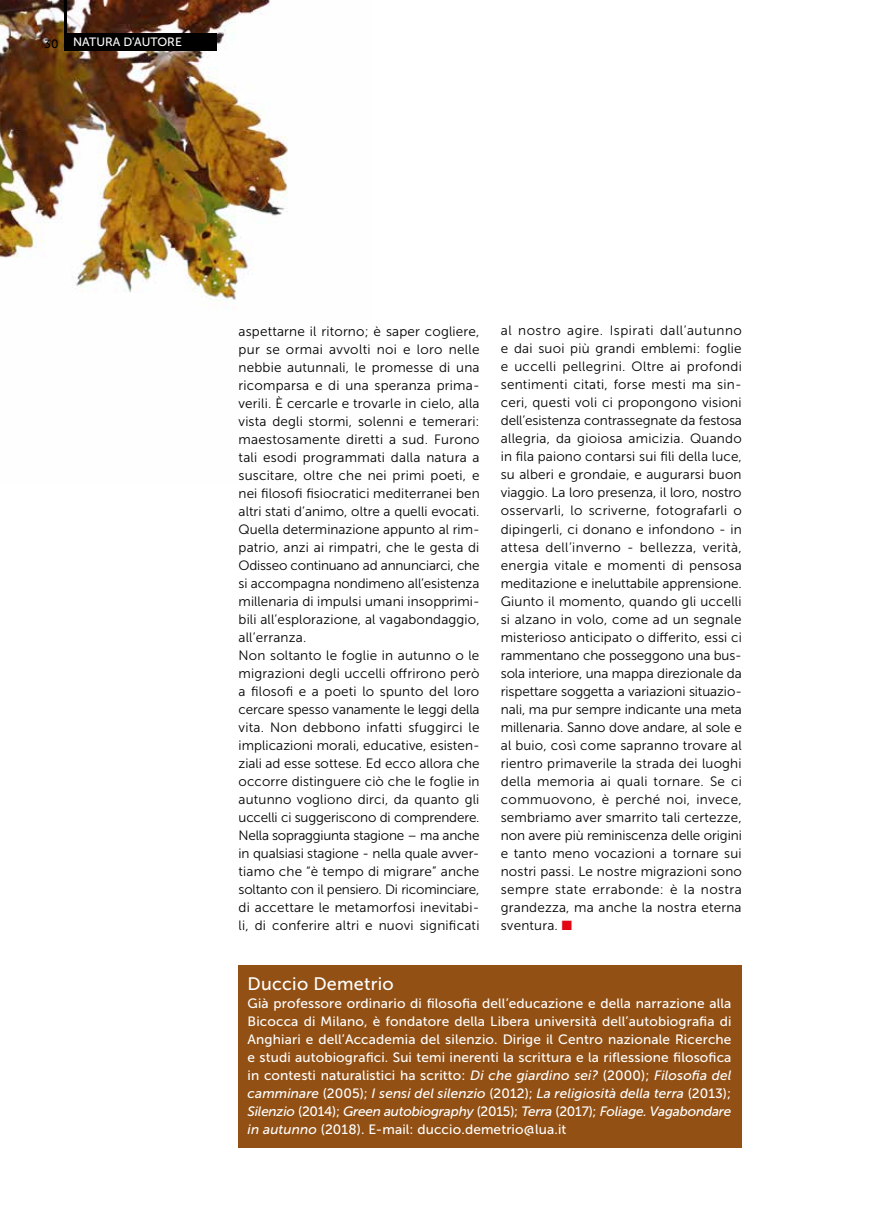
<style>
.page{position:relative;width:893px;height:1221px;background:#fff}
.page>*{position:absolute;margin:0;border:0;box-sizing:border-box;transform-origin:0 0}
.t1{font:18px "Museo Sans 500";letter-spacing:.015em;color:#fff}
.t2{font:13.5px/18px "Museo Sans 300";letter-spacing:.015em;color:#000}
.t3{font:13.5px/18px "Museo Sans 500";letter-spacing:.01em;color:#fff;text-align:justify}
.t4{font:12px "Museo Sans 500";color:#fff}
.s1{color:#000}
.s2{color:#e30613}
.s3{font-style:italic}
</style>
<div class="page">
<img style="left:0;top:0;width:288px;height:309px">
<div style="left:65px;top:33px;width:152px;height:17px;background:#000"></div>
<hr style="left:65px;top:0;width:2px;height:50px;background:#000">
<div style="left:239px;top:964px;width:503px;height:183px;background:#925014"></div>
<p class="t4" style="left:44px;top:35px;width:139px"><span class="s1">30</span> NATURA D'AUTORE</p>
<p class="t2" style="left:239px;top:322px;width:243px">aspettarne il ritorno; è saper cogliere, pur se ormai avvolti noi e loro nelle nebbie autunnali, le promesse di una ricomparsa e di una speranza prima&shy;verili. È cercarle e trovarle in cielo, alla vista degli stormi, solenni e temerari: maestosamente diretti a sud. Furono tali esodi programmati dalla natura a suscitare, oltre che nei primi poeti, e nei filosofi fisiocratici mediterranei ben altri stati d’animo, oltre a quelli evocati.<br>Quella determinazione appunto al rim&shy;patrio, anzi ai rimpatri, che le gesta di Odisseo continuano ad annunciarci, che si accompagna nondimeno all’esistenza millenaria di impulsi umani insopprimi&shy;bili all’esplorazione, al vagabondaggio, all’erranza.<br>Non soltanto le foglie in autunno o le migrazioni degli uccelli offrirono però a filosofi e a poeti lo spunto del loro cercare spesso vanamente le leggi della vita. Non debbono infatti sfuggirci le implicazioni morali, educative, esisten&shy;ziali ad esse sottese. Ed ecco allora che occorre distinguere ciò che le foglie in autunno vogliono dirci, da quanto gli uccelli ci suggeriscono di comprendere.<br>Nella sopraggiunta stagione – ma anche in qualsiasi stagione - nella quale avver&shy;tiamo che “è tempo di migrare” anche soltanto con il pensiero. Di ricominciare, di accettare le metamorfosi inevitabi&shy;li, di conferire altri e nuovi significati</p>
<p class="t2" style="left:501px;top:322px;width:243px;text-align:justify">al nostro agire. Ispirati dall’autunno e dai suoi più grandi emblemi: foglie e uccelli pellegrini. Oltre ai profondi sentimenti citati, forse mesti ma sin&shy;ceri, questi voli ci propongono visioni dell’esistenza contrassegnate da festosa allegria, da gioiosa amicizia. Quando in fila paiono contarsi sui fili della luce, su alberi e grondaie, e augurarsi buon viaggio. La loro presenza, il loro, nostro osservarli, lo scriverne, fotografarli o dipingerli, ci donano e infondono - in attesa dell’inverno - bellezza, verità, energia vitale e momenti di pensosa meditazione e ineluttabile apprensione.<br>Giunto il momento, quando gli uccelli si alzano in volo, come ad un segnale misterioso anticipato o differito, essi ci rammentano che posseggono una bus&shy;sola interiore, una mappa direzionale da rispettare soggetta a variazioni situazio&shy;nali, ma pur sempre indicante una meta millenaria. Sanno dove andare, al sole e al buio, così come sapranno trovare al rientro primaverile la strada dei luoghi della memoria ai quali tornare. Se ci commuovono, è perché noi, invece, sembriamo aver smarrito tali certezze, non avere più reminiscenza delle origini e tanto meno vocazioni a tornare sui nostri passi. Le nostre migrazioni sono sempre state errabonde: è la nostra grandezza, ma anche la nostra eterna sventura. <span class="s2">■</span></p>
<h1 class="t1" style="left:248px;top:973px;width:148px">Duccio Demetrio</h1>
<p class="t3" style="left:248px;top:994px;width:485px">Già professore ordinario di filosofia dell’educazione e della narrazione alla Bicocca di Milano, è fondatore della Libera università dell’autobiografia di Anghiari e dell’Accademia del silenzio. Dirige il Centro nazionale Ricerche e studi autobiografici. Sui temi inerenti la scrittura e la riflessione filosofica in contesti naturalistici ha scritto: <span class="s3">Di che giardino sei?</span> (2000); <span class="s3">Filosofia del camminare</span> (2005); <span class="s3">I sensi del silenzio</span> (2012); <span class="s3">La religiosità della terra</span> (2013); <span class="s3">Silenzio</span> (2014); <span class="s3">Green autobiography</span> (2015); <span class="s3">Terra</span> (2017); <span class="s3">Foliage. Vagabondare in autunno</span> (2018). E-mail: duccio.demetrio@lua.it</p>
</div>
